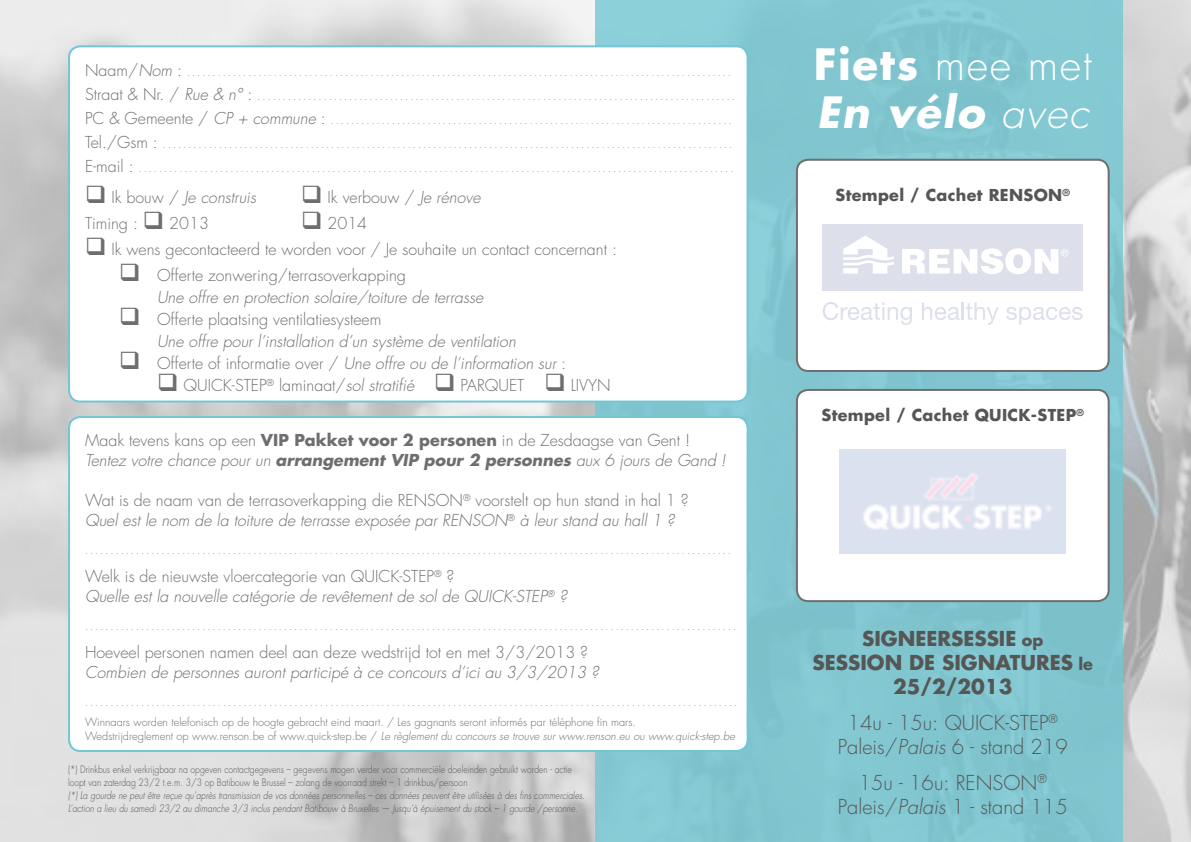
<style>
.page{position:relative;width:1191px;height:842px;background:#fff}
.page>*{position:absolute;margin:0;border:0;box-sizing:border-box;transform-origin:0 0}
.t1{font:300 42px/48px "Futura Std";letter-spacing:.04em;color:#fff}
.t2{font:300 20px/36px "Futura Std";color:#565655;text-align:center}
.t3{font:700 20px "Futura Std";color:#565655}
.t4{font:300 16px/20px "Futura Std";color:#6e6e6e}
.t5{font:italic 300 16px/22px "Futura Std";color:#6e6e6e}
.t6{font:700 16px "Futura Std";letter-spacing:.02em;color:#565655}
.t7{font:300 11px/14px "Futura Std";color:#6e6e6e}
.t8{font:300 10px "Futura Std";color:#6e6e6e}
.t9{font:italic 300 10px/13px "Futura Std";color:#565655;scale:.86 1}
.t10{font:300 10px/13px "Futura Std";color:#565655;scale:.86 1}
.s1{font-size:16px}
.s2{font-style:italic;font-size:16px}
.s3{font-style:normal}
.s4{font-style:italic}
.s5{font-weight:700}
.s6{font-weight:700;font-style:italic}
</style>
<div class="page">
<img style="left:0;top:0;width:1191px;height:842px">
<div style="left:595px;top:0;width:528px;height:842px;background:#82c6d0"></div>
<div style="left:797px;top:160px;width:311px;height:211px;background:#fff;border-radius:11px"></div>
<div style="left:796px;top:159px;width:313px;height:213px;border:2px solid #6e6e6e;border-radius:11px"></div>
<div style="left:797px;top:390px;width:311px;height:211px;background:#fff;border-radius:11px"></div>
<div style="left:796px;top:389px;width:313px;height:213px;border:2px solid #6e6e6e;border-radius:11px"></div>
<div style="left:822px;top:224px;width:261px;height:66px;background:#dddfea"></div>
<svg style="left:843px;top:235px;width:51px;height:39px"></svg>
<svg style="left:902px;top:248px;width:166px;height:26px"></svg>
<svg style="left:823px;top:302px;width:89px;height:23px"></svg>
<svg style="left:922px;top:302px;width:76px;height:23px"></svg>
<svg style="left:1006px;top:307px;width:76px;height:18px"></svg>
<img style="left:840px;top:450px;width:225px;height:103px">
<div style="left:69px;top:46px;width:678px;height:356px;background:#fff;border-radius:11px"></div>
<div style="left:68px;top:45px;width:680px;height:358px;border:2px solid #72c7d4;border-radius:11px"></div>
<div style="left:69px;top:417px;width:678px;height:334px;background:#fff;border-radius:11px"></div>
<div style="left:68px;top:416px;width:680px;height:336px;border:2px solid #72c7d4;border-radius:11px"></div>
<p class="t8" style="left:85px;top:66px;width:647px"><span class="s1">Naam/</span><span class="s2">Nom</span> <span class="s1">:</span> ...........................................................................................................</p>
<p class="t8" style="left:85px;top:90px;width:651px"><span class="s1">Straat &amp; Nr. /</span> <span class="s2">Rue &amp; n°</span> <span class="s1">:</span> ..............................................................................................</p>
<p class="t8" style="left:85px;top:114px;width:648px"><span class="s1">PC &amp; Gemeente /</span> <span class="s2">CP + commune</span> <span class="s1">:</span> ...............................................................................</p>
<p class="t8" style="left:85px;top:138px;width:649px"><span class="s1">Tel./Gsm :</span> ................................................................................................................</p>
<p class="t8" style="left:85px;top:162px;width:650px"><span class="s1">E-mail :</span> .....................................................................................................................</p>
<h3 class="t5" style="left:85px;top:187px;width:172px">❑ <span class="s3">Ik bouw /</span> Je construis</h3>
<h3 class="t4" style="left:301px;top:188px;width:181px">❑ Ik verbouw / <span class="s4">Je rénove</span></h3>
<h3 class="t4" style="left:85px;top:214px;width:125px">Timing : ❑ 2013</h3>
<h3 class="t4" style="left:301px;top:214px;width:68px">❑ 2014</h3>
<h3 class="t4" style="left:85px;top:240px;width:533px">❑ Ik wens gecontacteerd te worden voor / Je souhaite un contact concernant :</h3>
<h3 class="t5" style="left:157px;top:265px;width:328px;text-indent:-38px">❑ <span class="s3">Offerte zonwering/terrasoverkapping<br></span>Une offre en protection solaire/toiture de terrasse</h3>
<h3 class="t5" style="left:157px;top:309px;width:360px;text-indent:-38px">❑ <span class="s3">Offerte plaatsing ventilatiesysteem<br></span>Une offre pour l’installation d’un système de ventilation</h3>
<h3 class="t5" style="left:119px;top:353px;width:448px">❑ <span class="s3">Offerte of informatie over /</span> Une offre ou de l’information sur <span class="s3">:</span></h3>
<h3 class="t4" style="left:157px;top:376px;width:331px">❑ QUICK-STEP<sup>®</sup> laminaat/<span class="s4">sol stratifié</span> ❑ Parquet</h3>
<h3 class="t4" style="left:544px;top:376px;width:62px">❑ Livyn</h3>
<h3 class="t4" style="left:85px;top:431px;width:642px">Maak tevens kans op een <span class="s5">VIP Pakket voor 2 personen</span> in de Zesdaagse van Gent !<br><span class="s4">Tentez votre chance pour un</span> <span class="s6">arrangement VIP pour 2 personnes</span> <span class="s4">aux 6 jours de Gand !</span></h3>
<h3 class="t4" style="left:85px;top:491px;width:605px">Wat is de naam van de terrasoverkapping die RENSON<sup>®</sup> voorstelt op hun stand in hal 1 ?<br><span class="s4">Quel est le nom de la toiture de terrasse exposée par RENSON</span><sup>®</sup> <span class="s4">à leur stand au hall 1 ?</span></h3>
<p class="t8" style="left:85px;top:544px;width:647px">...............................................................................................................................</p>
<h3 class="t5" style="left:85px;top:567px;width:484px;line-height:20px"><span class="s3">Welk is de nieuwste vloercategorie van QUICK-STEP</span><sup>®</sup> <span class="s3">?<br></span>Quelle est la nouvelle catégorie de revêtement de sol de QUICK-STEP<sup>®</sup> ?</h3>
<p class="t8" style="left:85px;top:620px;width:652px">................................................................................................................................</p>
<h3 class="t4" style="left:85px;top:642px;width:504px">Hoeveel personen namen deel aan deze wedstrijd tot en met 3/3/2013 ?</h3>
<h3 class="t5" style="left:85px;top:661px;width:515px">Combien de personnes auront participé à ce concours d’ici au 3/3/2013 ?</h3>
<p class="t8" style="left:85px;top:696px;width:654px">................................................................................................................................</p>
<p class="t7" style="left:85px;top:715px;width:651px">Winnaars worden telefonisch op de hoogte gebracht eind maart. / Les gagnants seront informés par téléphone fin mars.<br>Wedstrijdreglement op www.renson.be of www.quick-step.be / <span class="s4">Le règlement du concours se trouve sur www.renson.eu ou www.quick-step.be</span></p>
<p class="t10" style="left:68px;top:763px;width:587px">(*) Drinkbus enkel verkrijgbaar na opgeven contactgegevens – gegevens mogen verder voor commerciële doeleinden gebruikt worden - actie loopt van zaterdag 23/2 t.e.m. 3/3 op Batibouw te Brussel – zolang de voorraad strekt – 1 drinkbus/persoon</p>
<p class="t9" style="left:68px;top:789px;width:602px">(*) La gourde ne peut être reçue qu’après transmission de vos données personnelles – ces données peuvent être utilisées à des fins commerciales.<br>L’action a lieu du samedi 23/2 au dimanche 3/3 inclus pendant Batibouw à Bruxelles — Jusqu’à épuisement du stock – 1 gourde /personne.</p>
<h1 class="t1" style="left:814px;top:42px;width:279px"><span class="s5">Fiets</span> mee met<br><span class="s6">En vélo</span> <span class="s4">avec</span></h1>
<h3 class="t6" style="left:835px;top:185px;width:236px">Stempel / Cachet RENSON<sup>®</sup></h3>
<h3 class="t6" style="left:821px;top:404px;width:264px">Stempel / Cachet QUICK-STEP<sup>®</sup></h3>
<h2 class="t3" style="left:862px;top:625px;width:49px">Signeersessie</h2>
<h3 class="t6" style="left:1022px;top:629px;width:23px">op</h3>
<h2 class="t3" style="left:812px;top:649px;width:26px">Session</h2>
<h2 class="t3" style="left:909px;top:649px;width:115px">de signatures</h2>
<h3 class="t6" style="left:1078px;top:653px;width:16px">le</h3>
<h2 class="t2" style="left:847px;top:669px;width:212px"><span class="s5">25/2/2013<br></span>14u - 15u: QUICK-STEP<sup>®</sup></h2>
<h2 class="t2" style="left:838px;top:729px;width:231px">Paleis/<span class="s4">Palais</span> 6 - stand 219<br>15u - 16u: RENSON<sup>®</sup></h2>
<h2 class="t2" style="left:838px;top:789px;width:231px">Paleis/<span class="s4">Palais</span> 1 - stand 115</h2>
</div>
